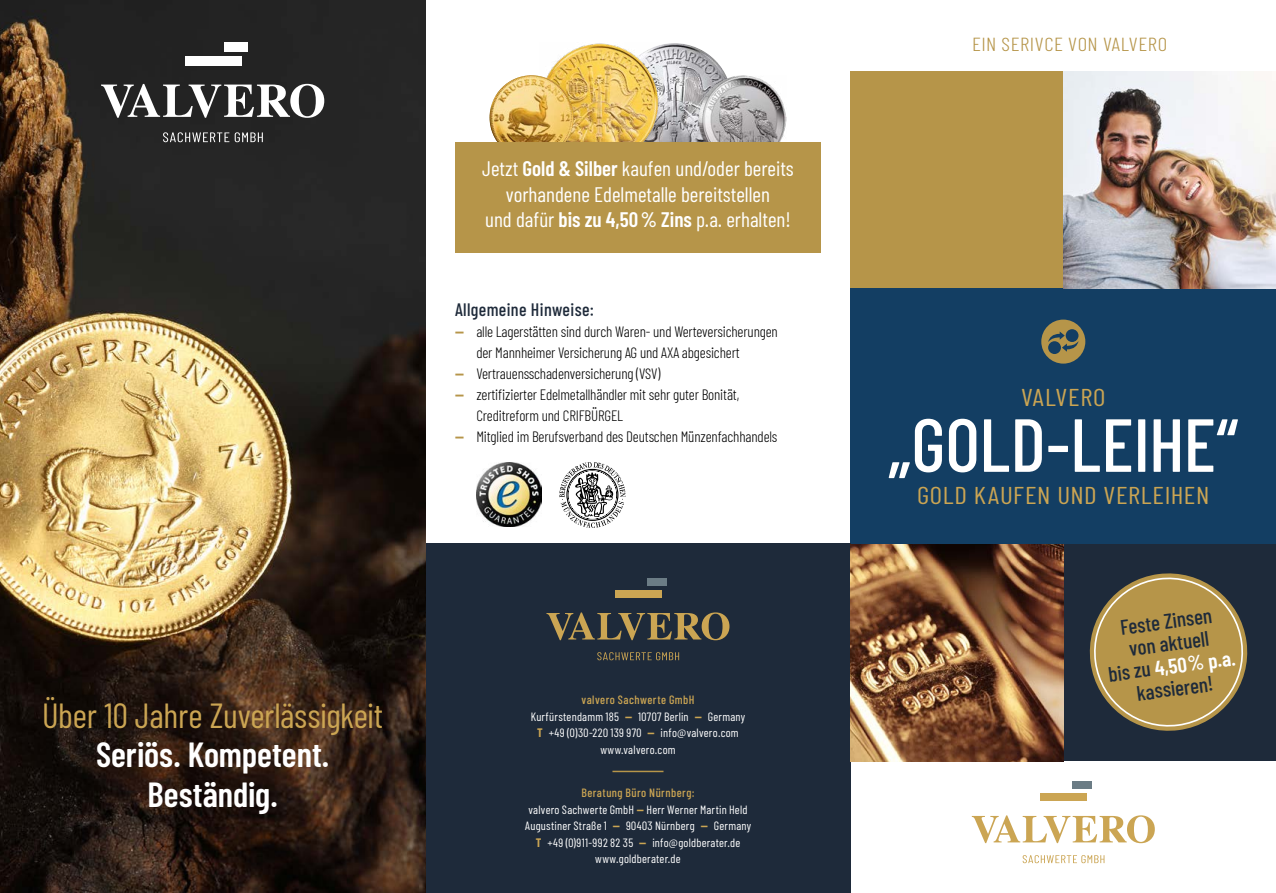
<style>
.page{position:relative;width:1276px;height:893px;background:#fff}
.page>*{position:absolute;margin:0;border:0;box-sizing:border-box;transform-origin:0 0}
.t1{font:500 75px "Barlow Condensed";letter-spacing:-.005em;color:#fff}
.t2{font:600 34.8px/39.5px "Barlow Condensed";color:#fff;text-align:center}
.t3{font:34.8px "Barlow Condensed";letter-spacing:-.01em;color:#cba553}
.t4{font:24.3px "Barlow Condensed";letter-spacing:.025em;color:#cba553;scale:1.11 1}
.t5{font:21px/25.2px "Barlow Condensed";color:#fff;text-align:center}
.t6{font:500 21px/22.5px "Barlow Condensed";color:#1e2a3a;text-align:center}
.t7{font:300 18.9px "Barlow Condensed";letter-spacing:.025em;color:#b69549;scale:1.11 1}
.t8{font:500 18px "Barlow Condensed";letter-spacing:.02em;color:#1e2a3a}
.t9{font:300 15px/21px "Barlow Condensed";letter-spacing:-.01em;color:#000}
.t10{font:12px "Barlow Condensed";letter-spacing:.02em;color:#fff}
.t11{font:500 12px "Barlow Condensed";letter-spacing:.04em;color:#cba553}
.s1{font-weight:600}
.s2{font-weight:700;color:#b69549}
.s3{font-weight:700;color:#cba553}
.s4{font-weight:600;color:#fff}
</style>
<div class="page">
<div style="left:850px;top:275px;width:426px;height:274px;background:#133e63"></div>
<div style="left:1056px;top:544px;width:220px;height:217px;background:#1e2a3a"></div>
<div style="left:850px;top:71px;width:219px;height:217px;background:#b69549"></div>
<div style="left:1041px;top:320px;width:44px;height:44px;background:#b69549;border-radius:50%"></div>
<svg style="left:1065px;top:329px;width:13px;height:13px"></svg>
<svg style="left:1048px;top:341px;width:13px;height:13px"></svg>
<svg style="left:1048px;top:331px;width:30px;height:21px"></svg>
<img style="left:617px;top:43px;width:115px;height:116px;border-radius:58px">
<img style="left:697px;top:75px;width:89px;height:67px">
<img style="left:542px;top:43px;width:117px;height:99px">
<img style="left:489px;top:75px;width:84px;height:85px;border-radius:42px">
<div style="left:455px;top:142px;width:366px;height:111px;background:#b69549"></div>
<div style="left:416px;top:544px;width:434px;height:349px;background:#1e2a3a"></div>
<svg style="left:546px;top:612px;width:183px;height:28px"></svg>
<svg style="left:597px;top:652px;width:82px;height:8px"></svg>
<div style="left:615px;top:590px;width:47px;height:8px;background:#cba553"></div>
<div style="left:647px;top:578px;width:20px;height:8px;background:#6b7c85"></div>
<svg style="left:972px;top:815px;width:182px;height:28px"></svg>
<svg style="left:1022px;top:855px;width:82px;height:8px"></svg>
<div style="left:1040px;top:793px;width:47px;height:7px;background:#cba553"></div>
<div style="left:1072px;top:781px;width:20px;height:8px;background:#6b7c85"></div>
<hr style="left:612px;top:771px;width:51px;height:1px;background:#b69549">
<img style="left:850px;top:544px;width:213px;height:217px">
<svg style="left:1089px;top:573px;width:159px;height:158px"></svg>
<img style="left:1063px;top:71px;width:213px;height:217px">
<img style="left:477px;top:462px;width:64px;height:65px">
<img style="left:0;top:0;width:425px;height:893px">
<svg style="left:101px;top:84px;width:223px;height:34px"></svg>
<svg style="left:163px;top:132px;width:100px;height:10px"></svg>
<div style="left:185px;top:56px;width:57px;height:10px;background:#fff"></div>
<div style="left:224px;top:42px;width:24px;height:9px;background:#fff"></div>
<svg style="left:559px;top:462px;width:66px;height:66px"></svg>
<p class="t5" style="left:482px;top:156px;width:313px">Jetzt <span class="s1">Gold &amp; Silber</span> kaufen und/oder bereits vorhandene Edelmetalle bereitstellen<br>und dafür <span class="s1">bis zu 4,50% Zins</span> p.a. erhalten!</p>
<p class="t8" style="left:455px;top:297px;width:140px">Allgemeine Hinweise:</p>
<p class="t9" style="left:476px;top:320px;width:303px;text-indent:-21px"><span class="s2">—</span> alle Lagerstätten sind durch Waren- und Werteversicherungen der Mannheimer Versicherung AG und AXA abgesichert</p>
<p class="t9" style="left:455px;top:362px;width:207px"><span class="s2">—</span> Vertrauensschadenversicherung (VSV)</p>
<p class="t9" style="left:476px;top:383px;width:264px;text-indent:-21px"><span class="s2">—</span> zertifizierter Edelmetallhändler mit sehr guter Bonität,<br>Creditreform und CRIFBÜRGEL</p>
<p class="t9" style="left:455px;top:425px;width:324px"><span class="s2">—</span> Mitglied im Berufsverband des Deutschen Münzenfachhandels</p>
<p class="t3" style="left:42px;top:693px;width:343px">Über 10 Jahre Zuverlässigkeit</p>
<p class="t2" style="left:96px;top:732px;width:235px">Seriös. Kompetent.<br>Beständig.</p>
<p class="t11" style="left:581px;top:691px;width:114px">valvero Sachwerte GmbH</p>
<p class="t10" style="left:531px;top:709px;width:216px">Kurfürstendamm 185 <span class="s3">—</span> 10707 Berlin <span class="s3">—</span> Germany</p>
<p class="t10" style="left:537px;top:725px;width:203px"><span class="s3">T</span> +49 (0)30-220 139 970 <span class="s3">—</span> info@valvero.com</p>
<p class="t10" style="left:600px;top:742px;width:77px">www.valvero.com</p>
<p class="t11" style="left:581px;top:784px;width:115px">Beratung Büro Nürnberg:</p>
<p class="t10" style="left:528px;top:802px;width:221px">valvero Sachwerte GmbH <span class="s3">—</span> Herr Werner Martin Held</p>
<p class="t10" style="left:525px;top:818px;width:228px">Augustiner Straße 1 <span class="s3">—</span> 90403 Nürnberg <span class="s3">—</span> Germany</p>
<p class="t10" style="left:536px;top:835px;width:206px"><span class="s3">T</span> +49 (0)911-992 82 35 <span class="s3">—</span> info@goldberater.de</p>
<p class="t10" style="left:595px;top:851px;width:87px">www.goldberater.de</p>
<p class="t7" style="left:972px;top:31px;width:177px">EIN SERIVCE VON VALVERO</p>
<p class="t4" style="left:1021px;top:382px;width:78px">VALVERO</p>
<p class="t1" style="left:888px;top:391px;width:351px">„GOLD-LEIHE“</p>
<p class="t4" style="left:917px;top:480px;width:265px">GOLD KAUFEN UND VERLEIHEN</p>
<p class="t6" style="left:1100px;top:618px;width:129px;rotate:-8deg">Feste Zinsen<br>von aktuell<br>bis zu <span class="s4">4,50% p.a. </span>kassieren!</p>
</div>
